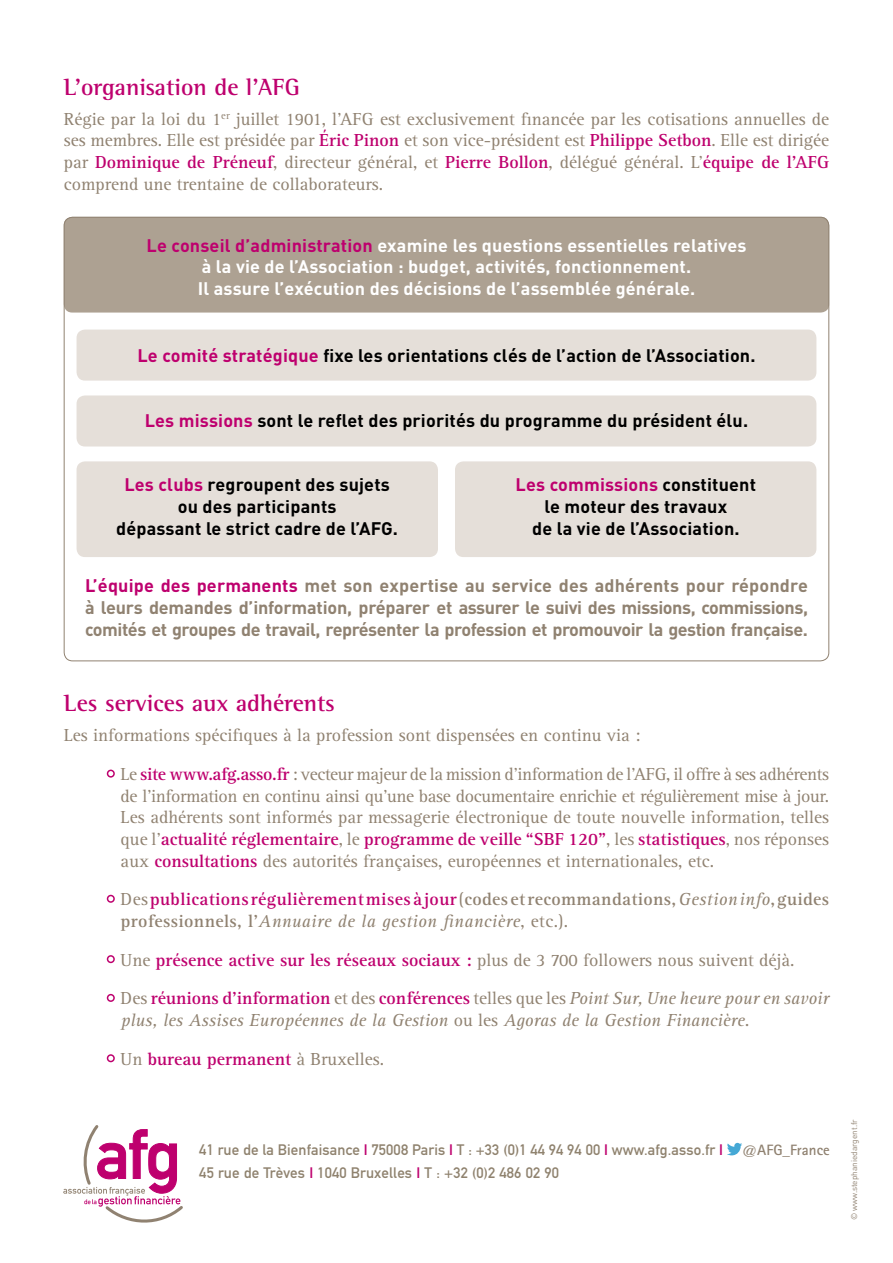
<style>
.page{position:relative;width:893px;height:1263px;background:#fff}
.page>*{position:absolute;margin:0;border:0;box-sizing:border-box;transform-origin:0 0}
.t1{font:700 24px "Rotis Semi Serif";color:#be006e}
.t2{font:18px/21.6px "Rotis Serif";color:#908271;text-align:justify}
.t3{font:700 18px/21.6px "DIN";letter-spacing:.01em;color:#000;text-align:center}
.t4{font:700 18px/21.6px "DIN";letter-spacing:-.025em;color:#908271;text-align:justify}
.t5{font:700 18px/21.6px "DIN";letter-spacing:.01em;color:#fff;text-align:center}
.t6{font:700 18px/38.7px "Rotis Serif";color:#be006e}
.t7{font:700 18px/21.6px "Rotis Serif";letter-spacing:.02em;color:#908271}
.t8{font:italic 18px/38.7px "Rotis Serif";color:#908271}
.t9{font:15px "DIN Mittelschrift";letter-spacing:.01em;color:#8f826e}
.t10{font:700 15px "Rotis Sans Serif";color:#908271}
.t11{font:8.25px "DIN";color:#908271}
.s1{font-weight:700;color:#be006e}
.s2{color:#be006e}
.s3{font-weight:400}
.s4{font-weight:400;font-style:italic}
.s5{font-weight:400;color:#908271}
.s6{font-weight:400;font-style:italic;color:#908271}
.s7{font-style:normal}
.s8{font-weight:700;font-style:normal;color:#be006e}
</style>
<div class="page">
<div style="left:64px;top:217px;width:765px;height:96px;background:#ada192;border-radius:9px"></div>
<div style="left:77px;top:395px;width:739px;height:51px;background:#e5dfd9;border-radius:9px"></div>
<div style="left:77px;top:330px;width:739px;height:51px;background:#e5dfd9;border-radius:9px"></div>
<div style="left:77px;top:461px;width:361px;height:96px;background:#e5dfd9;border-radius:9px"></div>
<div style="left:455px;top:461px;width:361px;height:96px;background:#e5dfd9;border-radius:9px"></div>
<div style="left:107px;top:769px;width:8px;height:9px;border:2px solid #be006e;border-radius:50%"></div>
<div style="left:107px;top:895px;width:8px;height:8px;border:2px solid #be006e;border-radius:50%"></div>
<div style="left:107px;top:955px;width:8px;height:8px;border:2px solid #be006e;border-radius:50%"></div>
<div style="left:107px;top:994px;width:8px;height:8px;border:2px solid #be006e;border-radius:50%"></div>
<div style="left:107px;top:1054px;width:8px;height:8px;border:2px solid #be006e;border-radius:50%"></div>
<svg style="left:63px;top:1125px;width:120px;height:97px"></svg>
<svg style="left:727px;top:1143px;width:15px;height:12px"></svg>
<h1 class="t1" style="left:64px;top:72px;width:238px">L’organisation de l’AFG</h1>
<p class="t2" style="left:64px;top:108px;width:767px">Régie par la loi du 1<sup>er</sup> juillet 1901, l’AFG est exclusivement financée par les cotisations annuelles de ses membres. Elle est présidée par <span class="s1">Éric Pinon</span> et son vice-président est <span class="s1">Philippe Setbon</span>. Elle est dirigée par <span class="s1">Dominique de Préneuf</span>, directeur général, et <span class="s1">Pierre Bollon</span>, délégué général. L’<span class="s1">équipe de l’AFG </span>comprend une trentaine de collaborateurs.</p>
<p class="t5" style="left:147px;top:233px;width:601px"><span class="s2">Le conseil d’administration</span> examine les questions essentielles relatives à la vie de l’Association : budget, activités, fonctionnement.<br>Il assure l’exécution des décisions de l’assemblée générale.</p>
<p class="t3" style="left:137px;top:344px;width:620px"><span class="s2">Le comité stratégique</span> fixe les orientations clés de l’action de l’Association.</p>
<p class="t3" style="left:145px;top:409px;width:605px"><span class="s2">Les missions</span> sont le reflet des priorités du programme du président élu.</p>
<p class="t3" style="left:116px;top:473px;width:283px"><span class="s2">Les clubs</span> regroupent des sujets ou des participants<br>dépassant le strict cadre de l’AFG.</p>
<p class="t3" style="left:516px;top:473px;width:242px"><span class="s2">Les commissions</span> constituent le moteur des travaux<br>de la vie de l’Association.</p>
<p class="t4" style="left:85px;top:574px;width:724px"><span class="s2">L’équipe des permanents</span> met son expertise au service des adhérents pour répondre à leurs demandes d’information, préparer et assurer le suivi des missions, commissions, comités et groupes de travail, représenter la profession et promouvoir la gestion française.</p>
<h1 class="t1" style="left:64px;top:689px;width:273px">Les services aux adhérents</h1>
<p class="t2" style="left:121px;top:716px;width:710px;line-height:38.7px;text-indent:-57px">Les informations spécifiques à la profession sont dispensées en continu via :<br>Le <span class="s1">site www.afg.asso.fr</span> : vecteur majeur de la mission d’information de l’AFG, il offre à ses adhérents</p>
<p class="t2" style="left:121px;top:785px;width:710px">de l’information en continu ainsi qu’une base documentaire enrichie et régulièrement mise à jour.<br>Les adhérents sont informés par messagerie électronique de toute nouvelle information, telles que l’<span class="s1">actualité réglementaire</span>, le <span class="s1">programme de veille “SBF 120”</span>, les <span class="s1">statistiques</span>, nos réponses aux <span class="s1">consultations</span> des autorités françaises, européennes et internationales, etc.</p>
<p class="t7" style="left:121px;top:889px;width:710px"><span class="s3">Des</span> <span class="s2">publications régulièrement mises à jour</span> <span class="s3">(</span>codes et recommandations, <span class="s4">Gestion info</span>, guides professionnels, l’<span class="s4">Annuaire de la gestion financière</span><span class="s3">, etc.).</span></p>
<p class="t6" style="left:121px;top:941px;width:710px"><span class="s5">Une</span> présence active sur les réseaux sociaux : <span class="s5">plus de 3 700 followers nous suivent déjà.<br>Des</span> réunions d’information <span class="s5">et des</span> conférences <span class="s5">telles que les</span> <span class="s6">Point Sur, Une heure pour en savoir</span></p>
<p class="t8" style="left:121px;top:1001px;width:631px">plus, les Assises Européennes de la Gestion <span class="s7">ou les</span> Agoras de la Gestion Financière.<br><span class="s7">Un</span> <span class="s8">bureau permanent</span> <span class="s7">à Bruxelles.</span></p>
<p class="t9" style="left:199px;top:1141px;width:525px">41 rue de la Bienfaisance <span class="s2">I</span> 75008 Paris <span class="s2">I</span> T : +33 (0)1 44 94 94 00 <span class="s2">I</span> www.afg.asso.fr <span class="s2">I</span></p>
<p class="t10" style="left:742px;top:1141px;width:89px">@AFG_France</p>
<p class="t9" style="left:199px;top:1164px;width:361px">45 rue de Trèves <span class="s2">I</span> 1040 Bruxelles <span class="s2">I</span> T : +32 (0)2 486 02 90</p>
<p class="t11" style="left:849px;top:1220px;width:103px;rotate:-90deg">© www.stephaniedargent.fr</p>
</div>
